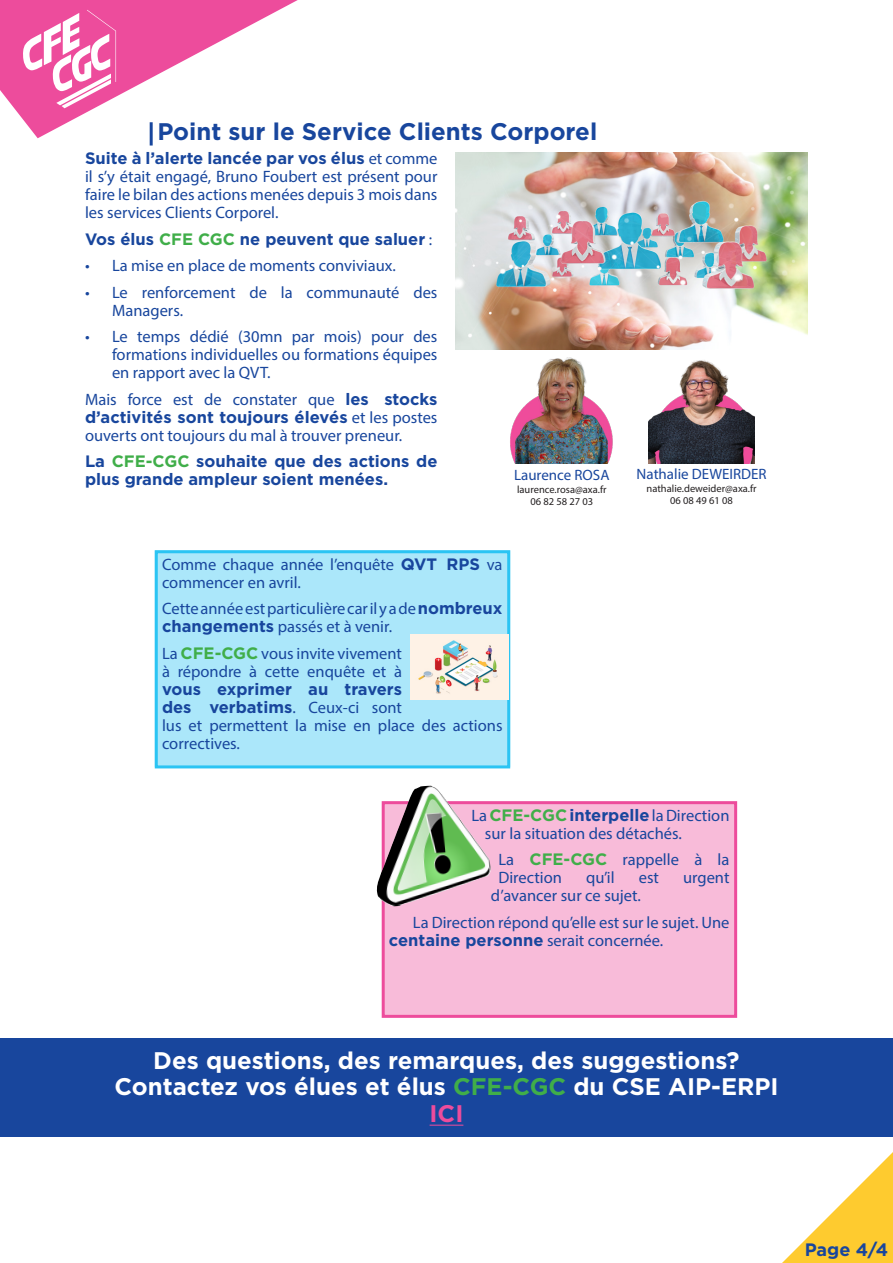
<style>
.page{position:relative;width:893px;height:1263px;background:#fff}
.page>*{position:absolute;margin:0;border:0;box-sizing:border-box;transform-origin:0 0}
.t1{font:700 24px "Gotham";color:#fff}
.t2{font:700 24px "Gotham";color:#18469d}
.t3{font:700 24px "Gotham";color:#ed4c9c}
.t4{font:700 18px "Gotham";color:#18469d}
.t5{font:16.5px/18px "Myriad Pro";color:#18469d}
.t6{font:700 16.5px/18px "Gotham";color:#18469d}
.t7{font:15px "Myriad Pro";color:#18469d}
.t8{font:10.5px "Myriad Pro";color:#231f20}
.s1{font-family:"Gotham";font-weight:700}
.s2{color:#40ae49}
.s3{font-family:"Myriad Pro";font-weight:400}
.s4{font-family:"Gotham";font-weight:700;color:#40ae49}
</style>
<div class="page">
<svg style="left:782px;top:1152px;width:111px;height:111px"></svg>
<svg style="left:0;top:0;width:298px;height:138px"></svg>
<hr style="left:150px;top:122px;width:3px;height:24px;background:#18469d">
<img style="left:455px;top:153px;width:353px;height:197px">
<img style="left:510px;top:357px;width:103px;height:106px">
<img style="left:648px;top:360px;width:107px;height:103px">
<div style="left:155px;top:550px;width:355px;height:217px;background:#abe7fa"></div>
<div style="left:155px;top:550px;width:355px;height:218px;border:3px solid #2bc4f3"></div>
<img style="left:411px;top:634px;width:98px;height:66px">
<div style="left:383px;top:803px;width:353px;height:213px;background:#f8bbd9"></div>
<div style="left:382px;top:801px;width:355px;height:217px;border:3px solid #ed4c9c"></div>
<img style="left:376px;top:786px;width:115px;height:120px">
<div style="left:0;top:1039px;width:893px;height:98px;background:#18469d"></div>
<hr style="left:430px;top:1125px;width:33px;height:1px;background:#ed4c9c">
<p class="t2" style="left:157px;top:118px;width:441px">Point sur le Service Clients Corporel</p>
<p class="t5" style="left:85px;top:149px;width:354px;text-align:justify"><span class="s1">Suite à l’alerte lancée par vos élus</span> et comme il s’y était engagé, Bruno Foubert est présent pour faire le bilan des actions menées depuis 3 mois dans les services Clients Corporel.</p>
<p class="t6" style="left:85px;top:229px;width:349px">Vos élus <span class="s2">CFE CGC</span> ne peuvent que saluer <span class="s3">:</span></p>
<p class="t5" style="left:85px;top:256px;width:312px">• La mise en place de moments conviviaux.</p>
<p class="t5" style="left:112px;top:283px;width:327px;text-indent:-27px">• Le renforcement de la communauté des<br>Managers.</p>
<p class="t5" style="left:112px;top:327px;width:327px;text-align:justify;text-indent:-27px">• Le temps dédié (30mn par mois) pour des formations individuelles ou formations équipes en rapport avec la QVT.</p>
<p class="t5" style="left:85px;top:390px;width:354px;text-align:justify">Mais force est de constater que <span class="s1">les stocks d’activités sont toujours élevés</span> et les postes ouverts ont toujours du mal à trouver preneur.</p>
<p class="t6" style="left:85px;top:452px;width:354px">La <span class="s2">CFE-CGC</span> souhaite que des actions de plus grande ampleur soient menées.</p>
<p class="t7" style="left:514px;top:466px;width:97px">Laurence ROSA</p>
<p class="t8" style="left:517px;top:483px;width:91px">laurence.rosa@axa.fr</p>
<p class="t8" style="left:530px;top:495px;width:64px">06 82 58 27 03</p>
<p class="t5" style="left:162px;top:555px;width:342px">Comme chaque année l’enquête <span class="s1">QVT RPS</span> va commencer en avril.</p>
<p class="t5" style="left:162px;top:600px;width:342px">Cette année est particulière car il y a de <span class="s1">nombreux changements</span> passés et à venir.</p>
<p class="t5" style="left:162px;top:644px;width:342px">La <span class="s4">CFE-CGC</span> vous invite vivement<br>à répondre à cette enquête et à<br><span class="s1">vous exprimer au travers<br>des verbatims</span>. Ceux-ci sont<br>lus et permettent la mise en place des actions correctives.</p>
<p class="t7" style="left:637px;top:465px;width:131px">Nathalie DEWEIRDER</p>
<p class="t8" style="left:647px;top:482px;width:111px">nathalie.deweider@axa.fr</p>
<p class="t8" style="left:670px;top:494px;width:64px">06 08 49 61 08</p>
<p class="t5" style="left:485px;top:806px;width:246px;text-indent:-14px">La <span class="s4">CFE-CGC</span><span class="s1">interpelle</span> la Direction sur la situation des détachés.</p>
<p class="t5" style="left:498px;top:850px;width:232px">La <span class="s4">CFE-CGC</span> rappelle à la<br>Direction</p>
<p class="t5" style="left:586px;top:868px;width:30px">qu’il</p>
<p class="t5" style="left:639px;top:868px;width:22px">est</p>
<p class="t5" style="left:683px;top:868px;width:48px">urgent</p>
<p class="t5" style="left:491px;top:886px;width:152px">d’avancer sur ce sujet.</p>
<p class="t5" style="left:389px;top:913px;width:342px;text-indent:24px">La Direction répond qu’elle est sur le sujet. Une <span class="s1">centaine personne</span> serait concernée.</p>
<p class="t1" style="left:153px;top:1046px;width:588px">Des questions, des remarques, des suggestions?</p>
<p class="t1" style="left:114px;top:1073px;width:666px">Contactez vos élues et élus <span class="s2">CFE-CGC</span> du CSE AIP-ERPI</p>
<p class="t3" style="left:430px;top:1099px;width:35px">ICI</p>
<p class="t4" style="left:805px;top:1239px;width:85px">Page 4/4</p>
</div>
